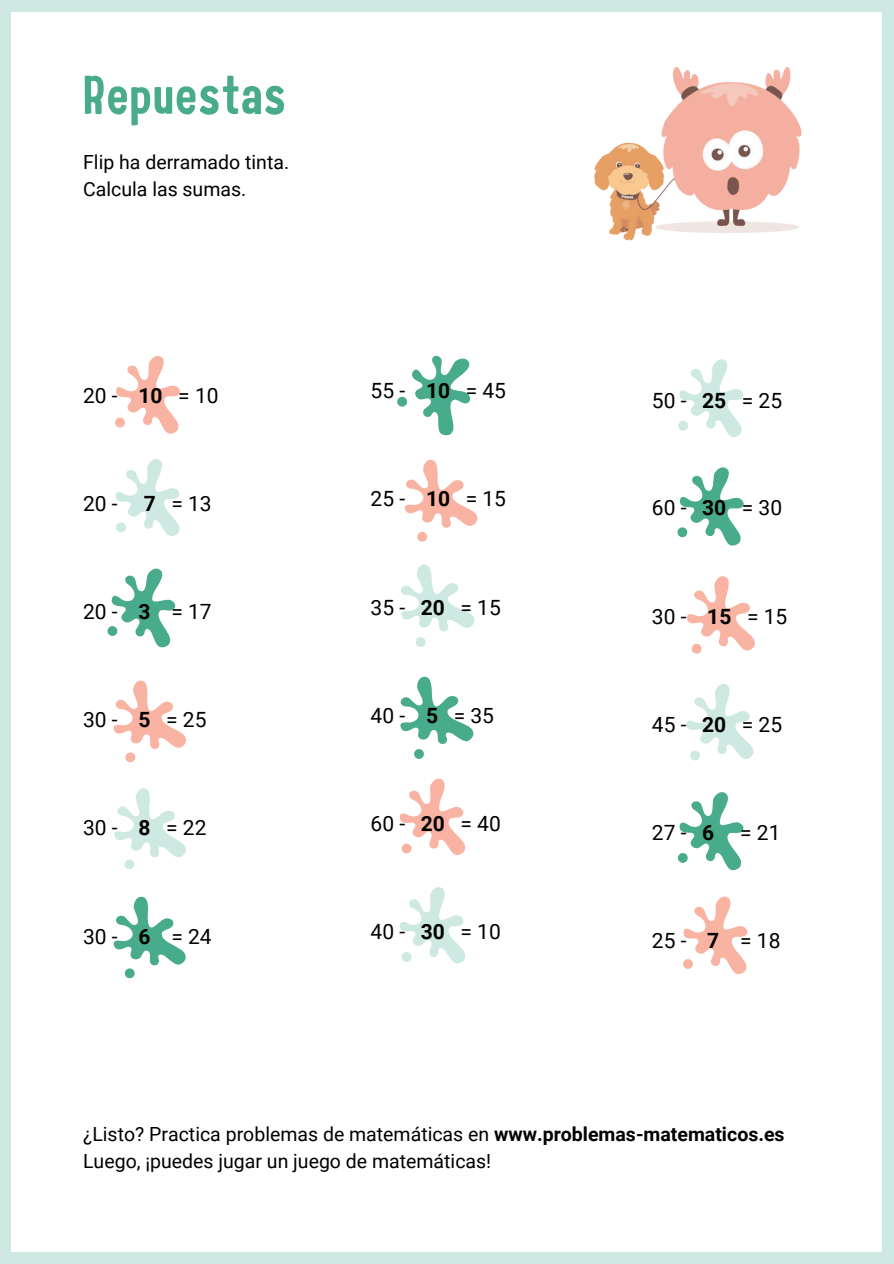
<style>
.page{position:relative;width:894px;height:1264px;background:#fff}
.page>*{position:absolute;margin:0;border:0;box-sizing:border-box;transform-origin:0 0}
.t1{font:54px "Childling";letter-spacing:.02em;color:#48ab8b}
.t2{font:21px "Roboto";color:#000}
.t3{font:19.5px/27px "Roboto";color:#000}
.s1{font-weight:700}
</style>
<div class="page">
<div style="left:0;top:0;width:893px;height:1263px;background:#cee8e2"></div>
<div style="left:11px;top:12px;width:871px;height:1239px;background:#fff"></div>
<svg style="left:115px;top:355px;width:65px;height:79px"></svg>
<svg style="left:115px;top:459px;width:65px;height:78px"></svg>
<svg style="left:107px;top:568px;width:69px;height:80px"></svg>
<svg style="left:113px;top:680px;width:73px;height:82px"></svg>
<svg style="left:114px;top:788px;width:72px;height:82px"></svg>
<svg style="left:113px;top:896px;width:73px;height:82px"></svg>
<svg style="left:397px;top:355px;width:74px;height:80px"></svg>
<svg style="left:404px;top:459px;width:74px;height:83px"></svg>
<svg style="left:401px;top:564px;width:74px;height:83px"></svg>
<svg style="left:400px;top:887px;width:65px;height:77px"></svg>
<svg style="left:678px;top:359px;width:66px;height:78px"></svg>
<svg style="left:677px;top:467px;width:67px;height:79px"></svg>
<svg style="left:687px;top:576px;width:68px;height:78px"></svg>
<svg style="left:686px;top:684px;width:67px;height:77px"></svg>
<svg style="left:677px;top:792px;width:67px;height:79px"></svg>
<svg style="left:683px;top:896px;width:65px;height:79px"></svg>
<svg style="left:400px;top:676px;width:74px;height:83px"></svg>
<svg style="left:399px;top:778px;width:66px;height:77px"></svg>
<img style="left:594px;top:66px;width:208px;height:175px">
<h1 class="t1" style="left:83px;top:63px;width:204px">Repuestas</h1>
<p class="t3" style="left:83px;top:148px;width:207px">Flip ha derramado tinta.<br>Calcula las sumas.</p>
<p class="t2" style="left:83px;top:381px;width:137px">20 - <span class="s1">10</span> = 10</p>
<p class="t2" style="left:370px;top:376px;width:137px">55 - <span class="s1">10</span> = 45</p>
<p class="t2" style="left:651px;top:385px;width:132px">50 - <span class="s1">25</span> = 25</p>
<p class="t2" style="left:83px;top:488px;width:130px">20 - <span class="s1">7</span> = 13</p>
<p class="t2" style="left:370px;top:484px;width:137px">25 - <span class="s1">10</span> = 15</p>
<p class="t2" style="left:651px;top:493px;width:132px">60 - <span class="s1">30</span> = 30</p>
<p class="t2" style="left:83px;top:597px;width:130px">20 - <span class="s1">3</span> = 17</p>
<p class="t2" style="left:370px;top:592px;width:132px">35 - <span class="s1">20</span> = 15</p>
<p class="t2" style="left:651px;top:601px;width:137px">30 - <span class="s1">15</span> = 15</p>
<p class="t2" style="left:83px;top:705px;width:125px">30 - <span class="s1">5</span> = 25</p>
<p class="t2" style="left:370px;top:700px;width:125px">40 - <span class="s1">5</span> = 35</p>
<p class="t2" style="left:651px;top:709px;width:132px">45 - <span class="s1">20</span> = 25</p>
<p class="t2" style="left:83px;top:813px;width:125px">30 - <span class="s1">8</span> = 22</p>
<p class="t2" style="left:370px;top:808px;width:132px">60 - <span class="s1">20</span> = 40</p>
<p class="t2" style="left:651px;top:817px;width:130px">27 - <span class="s1">6</span> = 21</p>
<p class="t2" style="left:83px;top:921px;width:130px">30 - <span class="s1">6</span> = 24</p>
<p class="t2" style="left:370px;top:916px;width:132px">40 - <span class="s1">30</span> = 10</p>
<p class="t2" style="left:651px;top:926px;width:130px">25 - <span class="s1">7</span> = 18</p>
<p class="t3" style="left:83px;top:1119px;width:702px">¿Listo? Practica problemas de matemáticas en <span class="s1">www.problemas-matematicos.es<br></span>Luego, ¡puedes jugar un juego de matemáticas!</p>
</div>
